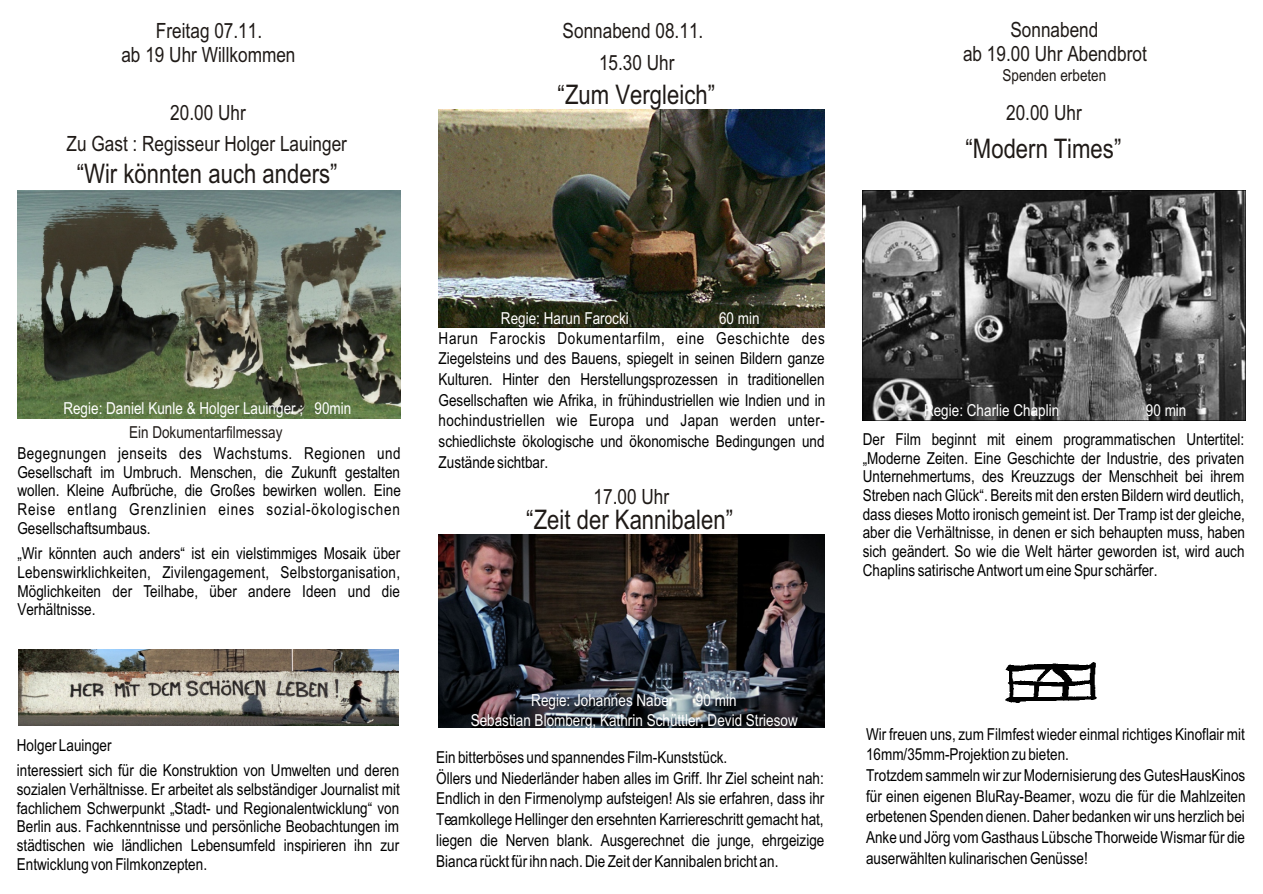
<style>
.page{position:relative;width:1263px;height:894px;background:#fff}
.page>*{position:absolute;margin:0;border:0;box-sizing:border-box;transform-origin:0 0}
.t1{font:27px "Arial Narrow";color:#1f1a17}
.t2{font:21px/23.9px "Arial Narrow";color:#1f1a17;text-align:center}
.t3{font:16.5px/18.8px "Arial Narrow";color:#000;text-align:justify}
.t4{font:16.5px/20.7px "Arial Narrow";color:#fff}
.t5{font:16.5px "Arial Narrow";color:#1f1a17}
</style>
<div class="page">
<img style="left:438px;top:535px;width:387px;height:193px">
<img style="left:17px;top:191px;width:383px;height:228px">
<img style="left:438px;top:110px;width:387px;height:218px">
<img style="left:863px;top:191px;width:382px;height:229px">
<img style="left:18px;top:650px;width:381px;height:75px">
<img style="left:1005px;top:662px;width:92px;height:41px">
<p class="t2" style="left:121px;top:20px;width:176px">Freitag 07.11.<br>ab 19 Uhr Willkommen</p>
<p class="t2" style="left:563px;top:20px;width:142px">Sonnabend 08.11.</p>
<p class="t2" style="left:963px;top:20px;width:185px">Sonnabend<br>ab 19.00 Uhr Abendbrot</p>
<p class="t5" style="left:1003px;top:69px;width:105px">Spenden erbeten</p>
<p class="t2" style="left:170px;top:102px;width:77px">20.00 Uhr</p>
<p class="t2" style="left:599px;top:53px;width:77px">15.30 Uhr</p>
<h1 class="t1" style="left:558px;top:85px;width:159px">“Zum Vergleich”</h1>
<p class="t2" style="left:1006px;top:103px;width:77px">20.00 Uhr</p>
<p class="t2" style="left:67px;top:134px;width:282px">Zu Gast : Regisseur Holger Lauinger</p>
<h1 class="t1" style="left:77px;top:163px;width:262px">“Wir könnten auch anders”</h1>
<h1 class="t1" style="left:966px;top:139px;width:157px">“Modern Times”</h1>
<p class="t4" style="left:63px;top:399px;width:290px">Regie: Daniel Kunle &amp; Holger Lauinger ; 90min</p>
<p class="t5" style="left:129px;top:426px;width:155px">Ein Dokumentarfilmessay</p>
<p class="t3" style="left:17px;top:445px;width:385px">Begegnungen jenseits des Wachstums. Regionen und Gesellschaft im Umbruch. Menschen, die Zukunft gestalten wollen. Kleine Aufbrüche, die Großes bewirken wollen. Eine Reise entlang Grenzlinien eines sozial-ökologischen Gesellschaftsumbaus.</p>
<p class="t3" style="left:17px;top:546px;width:384px">„Wir könnten auch anders“ ist ein vielstimmiges Mosaik über Lebenswirklichkeiten, Zivilengagement, Selbstorganisation, Möglichkeiten der Teilhabe, über andere Ideen und die Verhältnisse.</p>
<p class="t3" style="left:17px;top:734px;width:384px;line-height:25.7px">Holger Lauinger<br>interessiert sich für die Konstruktion von Umwelten und deren</p>
<p class="t3" style="left:17px;top:781px;width:385px">sozialen Verhältnisse. Er arbeitet als selbständiger Journalist mit fachlichem Schwerpunkt „Stadt- und Regionalentwicklung“ von Berlin aus. Fachkenntnisse und persönliche Beobachtungen im städtischen wie ländlichen Lebensumfeld inspirieren ihn zur Entwicklung von Filmkonzepten.</p>
<p class="t4" style="left:501px;top:309px;width:129px">Regie: Harun Farocki</p>
<p class="t4" style="left:719px;top:309px;width:42px">60 min</p>
<p class="t3" style="left:439px;top:329px;width:388px;line-height:20.7px">Harun Farockis Dokumentarfilm, eine Geschichte des Ziegelsteins und des Bauens, spiegelt in seinen Bildern ganze Kulturen. Hinter den Herstellungsprozessen in traditionellen Gesellschaften wie Afrika, in frühindustriellen wie Indien und in hochindustriellen wie Europa und Japan werden unter&shy;schiedlichste ökologische und ökonomische Bedingungen und Zustände sichtbar.</p>
<p class="t2" style="left:594px;top:487px;width:77px">17.00 Uhr</p>
<h1 class="t1" style="left:526px;top:509px;width:208px">“Zeit der Kannibalen”</h1>
<p class="t4" style="left:471px;top:691px;width:329px;text-indent:225px">90 min<br>Sebastian Blomberg, Kathrin Schüttler, Devid Striesow</p>
<p class="t4" style="left:531px;top:691px;width:144px">Regie: Johannes Naber</p>
<p class="t3" style="left:436px;top:748px;width:390px;line-height:20.7px;text-align:left">Ein bitterböses und spannendes Film-Kunststück.<br>Öllers und Niederländer haben alles im Griff. Ihr Ziel scheint nah:<br>Endlich in den Firmenolymp aufsteigen! Als sie erfahren, dass ihr Teamkollege Hellinger den ersehnten Karriereschritt gemacht hat, liegen die Nerven blank. Ausgerechnet die junge, ehrgeizige Bianca rückt für ihn nach. Die Zeit der Kannibalen bricht an.</p>
<p class="t4" style="left:924px;top:401px;width:137px">Regie: Charlie Chaplin</p>
<p class="t4" style="left:1146px;top:401px;width:42px">90 min</p>
<p class="t3" style="left:863px;top:431px;width:384px">Der Film beginnt mit einem programmatischen Untertitel: „Moderne Zeiten. Eine Geschichte der Industrie, des privaten Unternehmertums, des Kreuzzugs der Menschheit bei ihrem Streben nach Glück“. Bereits mit den ersten Bildern wird deutlich, dass dieses Motto ironisch gemeint ist. Der Tramp ist der gleiche, aber die Verhältnisse, in denen er sich behaupten muss, haben sich geändert. So wie die Welt härter geworden ist, wird auch Chaplins satirische Antwort um eine Spur schärfer.</p>
<p class="t3" style="left:866px;top:725px;width:381px;line-height:20.7px;text-align:left">Wir freuen uns, zum Filmfest wieder einmal richtiges Kinoflair mit 16mm/35mm-Projektion zu bieten.<br>Trotzdem sammeln wir zur Modernisierung des GutesHausKinos für einen eigenen BluRay-Beamer, wozu die für die Mahlzeiten erbetenen Spenden dienen. Daher bedanken wir uns herzlich bei Anke und Jörg vom Gasthaus Lübsche Thorweide Wismar für die auserwählten kulinarischen Genüsse!</p>
</div>
